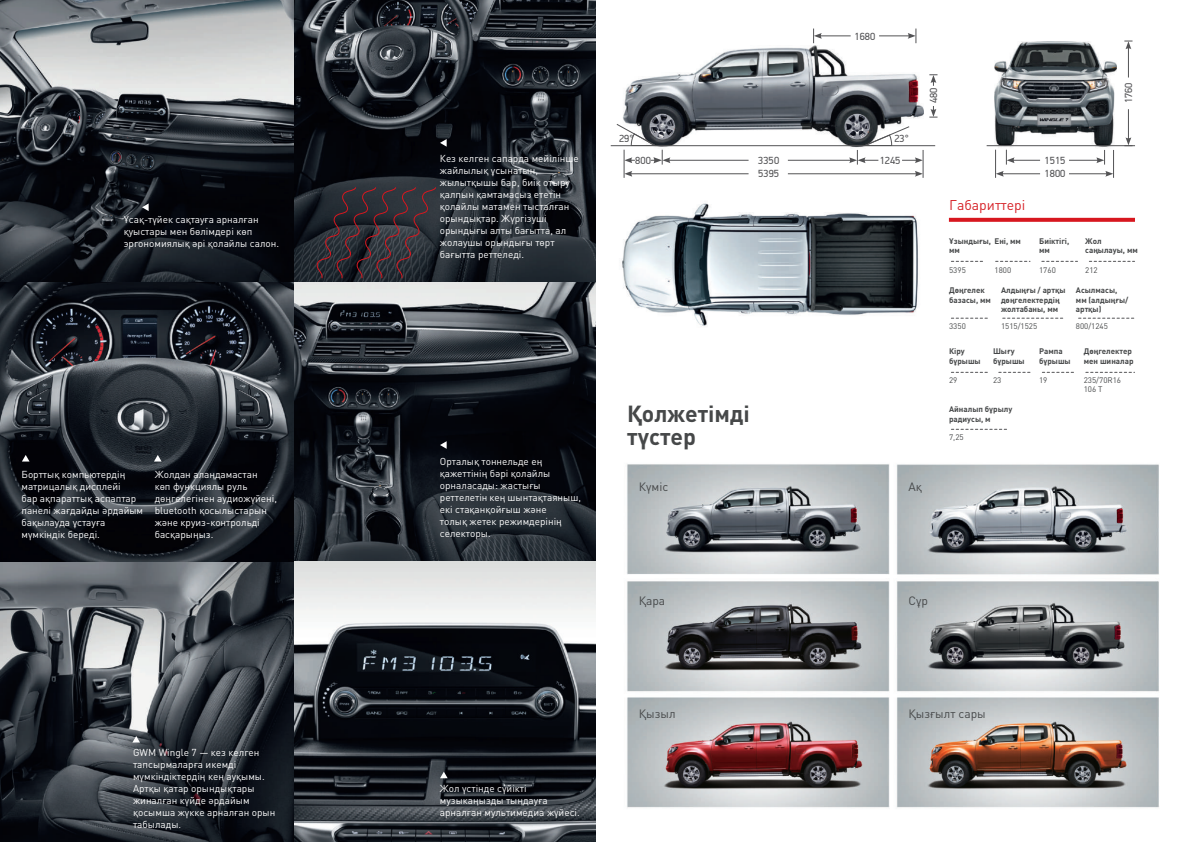
<style>
.page{position:relative;width:1191px;height:842px;background:#fff}
.page>*{position:absolute;margin:0;border:0;box-sizing:border-box;transform-origin:0 0}
.t1{font:700 23px "DIN Pro";color:#464849}
.t2{font:14px "DIN Pro";color:#d62026}
.t3{font:12px "DIN Pro";color:#464849}
.t4{font:10px/12px "DIN Pro";color:#fff}
.t5{font:9.9px "PF Din Display Pro";color:#535355}
.t6{font:700 8px/9.6px "DIN Pro";color:#464849}
.t7{font:8px/9.6px "DIN Pro";color:#464849}
</style>
<div class="page">
<img style="left:0;top:0;width:595px;height:842px">
<img style="left:627px;top:464px;width:532px;height:344px">
<img style="left:622px;top:203px;width:296px;height:123px">
<img style="left:623px;top:46px;width:300px;height:101px">
<img style="left:995px;top:41px;width:121px;height:109px">
<svg style="left:315px;top:186px;width:122px;height:93px;background:#312e35"></svg>
<svg style="left:951px;top:261px;width:32px;height:1px"></svg>
<svg style="left:995px;top:261px;width:36px;height:1px"></svg>
<svg style="left:1002px;top:318px;width:62px;height:1px"></svg>
<svg style="left:1089px;top:261px;width:46px;height:1px"></svg>
<svg style="left:1078px;top:318px;width:57px;height:1px"></svg>
<svg style="left:951px;top:372px;width:37px;height:1px"></svg>
<svg style="left:998px;top:372px;width:33px;height:1px"></svg>
<svg style="left:1042px;top:372px;width:32px;height:1px"></svg>
<svg style="left:951px;top:429px;width:56px;height:1px"></svg>
<svg style="left:1085px;top:372px;width:50px;height:1px"></svg>
<svg style="left:951px;top:318px;width:37px;height:1px"></svg>
<svg style="left:1041px;top:261px;width:37px;height:1px"></svg>
<svg style="left:949px;top:218px;width:186px;height:4px"></svg>
<svg style="left:142px;top:203px;width:7px;height:8px"></svg>
<svg style="left:440px;top:139px;width:6px;height:8px"></svg>
<svg style="left:22px;top:455px;width:8px;height:6px"></svg>
<svg style="left:440px;top:441px;width:6px;height:8px"></svg>
<svg style="left:154px;top:455px;width:8px;height:6px"></svg>
<svg style="left:132px;top:736px;width:8px;height:6px"></svg>
<svg style="left:440px;top:772px;width:8px;height:6px"></svg>
<hr style="left:1128px;top:47px;width:1px;height:31px;background:#535355">
<hr style="left:788px;top:174px;width:129px;height:1px;background:#535355">
<hr style="left:788px;top:160px;width:63px;height:1px;background:#535355">
<hr style="left:668px;top:160px;width:80px;height:1px;background:#535355">
<hr style="left:879px;top:36px;width:31px;height:1px;background:#535355">
<hr style="left:819px;top:36px;width:31px;height:1px;background:#535355">
<hr style="left:1128px;top:109px;width:1px;height:31px;background:#535355">
<hr style="left:630px;top:174px;width:118px;height:1px;background:#535355">
<svg style="left:1124px;top:41px;width:8px;height:8px"></svg>
<svg style="left:929px;top:75px;width:8px;height:11px"></svg>
<svg style="left:1069px;top:150px;width:45px;height:28px"></svg>
<svg style="left:813px;top:29px;width:9px;height:14px"></svg>
<svg style="left:907px;top:29px;width:9px;height:14px"></svg>
<svg style="left:1125px;top:137px;width:7px;height:8px"></svg>
<svg style="left:929px;top:106px;width:8px;height:12px"></svg>
<svg style="left:995px;top:150px;width:45px;height:28px"></svg>
<hr style="left:986px;top:145px;width:149px;height:1px;background:#535355">
<hr style="left:611px;top:145px;width:324px;height:1px;background:#535355">
<svg style="left:616px;top:124px;width:54px;height:54px"></svg>
<svg style="left:849px;top:126px;width:75px;height:52px"></svg>
<p class="t4" style="left:124px;top:212px;width:157px">Ұсақ-түйек сақтауға арналған қуыстары мен бөлімдері көп эргономиялық әрі қолайлы салон.</p>
<p class="t4" style="left:21px;top:467px;width:123px">Борттық компьютердің матрицалық дисплейі<br>бар ақпараттық аспаптар панелі жағдайды әрдайым бақылауда ұстауға мүмкіндік береді.</p>
<p class="t4" style="left:155px;top:467px;width:124px">Жолдан алаңдамастан<br>көп функциялы руль дөңгелегінен аудиожүйені, bluetooth қосылыстарын және круиз-контрольді басқарыңыз.</p>
<p class="t4" style="left:133px;top:746px;width:144px">GWM Wingle 7 — кез келген тапсырмаларға икемді мүмкіндіктердің кең ауқымы.<br>Артқы қатар орындықтары жиналған күйде әрдайым қосымша жүкке арналған орын табылады.</p>
<p class="t4" style="left:440px;top:152px;width:140px">Кез келген сапарда мейілінше жайлылық ұсынатын, жылытқышы бар, биік отыру қалпын қамтамасыз ететін қолайлы матамен тысталған орындықтар. Жүргізуші орындығы алты бағытта, ал жолаушы орындығы төрт бағытта реттеледі.</p>
<p class="t4" style="left:440px;top:454px;width:143px">Орталық тоннельде ең қажеттінің бәрі қолайлы орналасады: жастығы реттелетін кең шынтақтаяныш, екі стақанқойғыш және<br>толық жетек режимдерінің селекторы.</p>
<p class="t5" style="left:854px;top:30px;width:22px">1680</p>
<p class="t5" style="left:619px;top:132px;width:16px">29°</p>
<p class="t5" style="left:894px;top:132px;width:16px">23°</p>
<p class="t5" style="left:927px;top:103px;width:17px;rotate:-90deg">480</p>
<p class="t5" style="left:1122px;top:103px;width:22px;rotate:-90deg">1760</p>
<p class="t5" style="left:635px;top:154px;width:17px">800</p>
<p class="t5" style="left:758px;top:154px;width:22px">3350</p>
<p class="t5" style="left:879px;top:154px;width:22px">1245</p>
<p class="t5" style="left:1044px;top:154px;width:22px">1515</p>
<p class="t5" style="left:758px;top:168px;width:22px">5395</p>
<p class="t5" style="left:1044px;top:168px;width:22px">1800</p>
<h2 class="t2" style="left:949px;top:194px;width:78px">Габариттері</h2>
<p class="t6" style="left:949px;top:235px;width:73px">Ұзындығы, Ені, мм мм</p>
<p class="t7" style="left:949px;top:264px;width:18px">5395</p>
<p class="t7" style="left:994px;top:264px;width:18px">1800</p>
<p class="t6" style="left:1039px;top:235px;width:32px">Биіктігі, мм</p>
<p class="t7" style="left:1039px;top:264px;width:18px">1760</p>
<p class="t6" style="left:1085px;top:235px;width:54px">Жол саңылауы, мм</p>
<p class="t7" style="left:1085px;top:264px;width:14px">212</p>
<p class="t6" style="left:949px;top:285px;width:43px">Дөңгелек базасы, мм</p>
<p class="t6" style="left:1001px;top:285px;width:66px">Алдыңғы / артқы дөңгелектердің жолтабаны, мм</p>
<p class="t6" style="left:1076px;top:285px;width:54px">Асылмасы, мм (алдыңғы/ артқы)</p>
<p class="t7" style="left:949px;top:320px;width:18px">3350</p>
<p class="t7" style="left:1001px;top:320px;width:38px">1515/1525</p>
<p class="t7" style="left:1076px;top:320px;width:34px">800/1245</p>
<p class="t6" style="left:949px;top:346px;width:33px">Кіру бұрышы</p>
<p class="t6" style="left:993px;top:346px;width:33px">Шығу бұрышы</p>
<p class="t6" style="left:1039px;top:346px;width:33px">Рампа бұрышы</p>
<p class="t6" style="left:1083px;top:346px;width:51px">Дөңгелектер мен шиналар</p>
<p class="t7" style="left:949px;top:374px;width:10px">29</p>
<p class="t7" style="left:993px;top:374px;width:10px">23</p>
<p class="t7" style="left:1039px;top:374px;width:10px">19</p>
<p class="t7" style="left:1083px;top:374px;width:39px">235/70R16<br>106 T</p>
<h1 class="t1" style="left:627px;top:395px;width:124px">Қолжетімді</h1>
<p class="t6" style="left:949px;top:413px;width:43px">радиусы, м</p>
<h1 class="t1" style="left:627px;top:418px;width:70px">түстер</h1>
<p class="t3" style="left:639px;top:477px;width:31px">Күміс</p>
<p class="t3" style="left:908px;top:477px;width:15px">Ақ</p>
<p class="t6" style="left:949px;top:403px;width:65px">Айналып бұрылу</p>
<p class="t7" style="left:949px;top:432px;width:16px">7,25</p>
<p class="t3" style="left:639px;top:591px;width:28px">Қара</p>
<p class="t3" style="left:908px;top:591px;width:21px">Сұр</p>
<p class="t4" style="left:440px;top:782px;width:141px">Жол үстінде сүйікті музыкаңызды тыңдауға арналған мультимедиа жүйесі.</p>
<p class="t3" style="left:639px;top:704px;width:38px">Қызыл</p>
<p class="t3" style="left:908px;top:704px;width:79px">Қызғылт сары</p>
</div>
